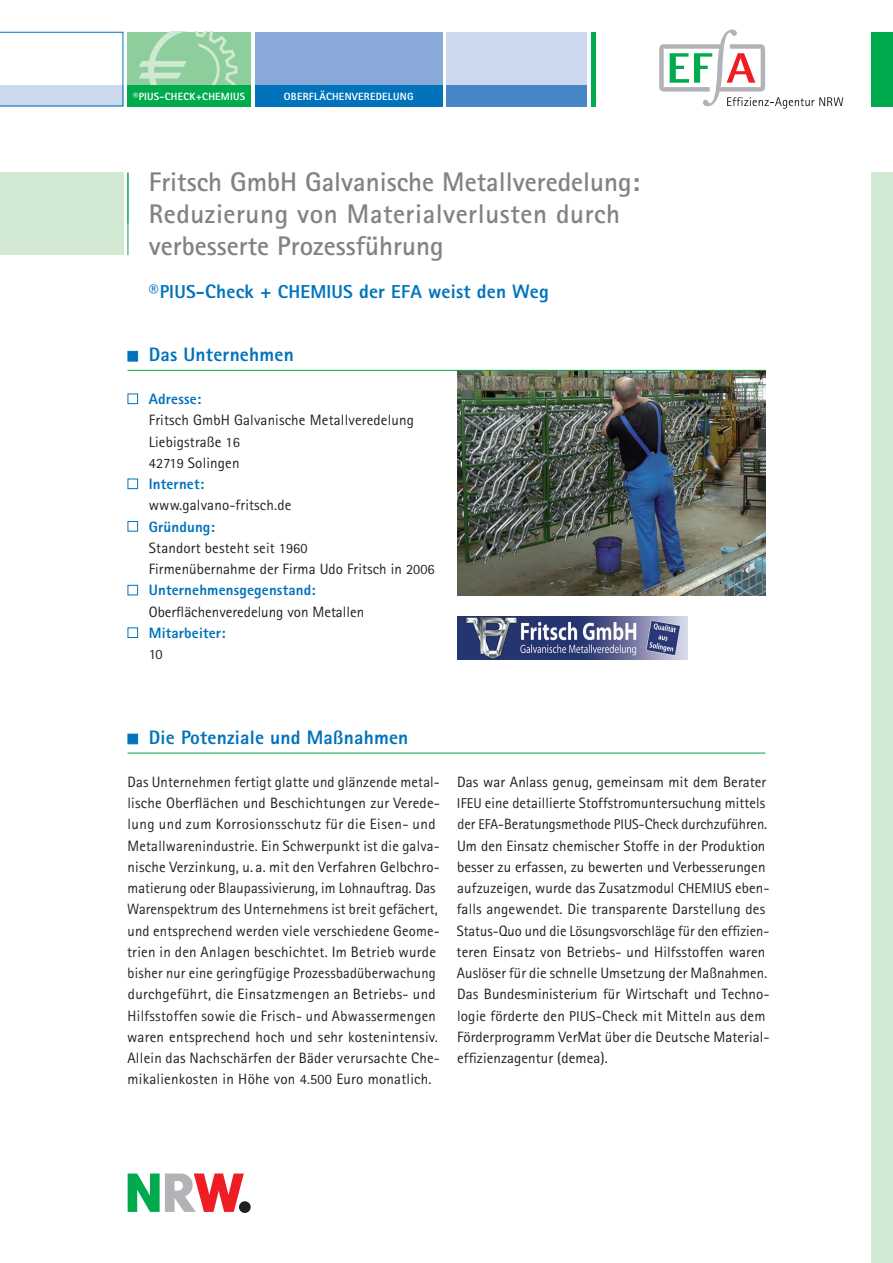
<style>
.page{position:relative;width:893px;height:1263px;background:#fff}
.page>*{position:absolute;margin:0;border:0;box-sizing:border-box;transform-origin:0 0}
.t1{font:700 27px/31.8px "Rotis Sans Serif";color:#808285}
.t2{font:800 19.5px "Rotis Sans Serif";letter-spacing:.01em;color:#0073bc}
.t3{font:15px/21.3px "Rotis Sans Serif";letter-spacing:.01em;color:#231f20}
.t4{font:800 15px "Rotis Sans Serif";letter-spacing:.01em;color:#0073bc}
.t5{font:14.25px "Rotis Sans Serif";color:#231f20}
.t6{font:800 10.5px "Rotis Sans Serif";letter-spacing:.025em;color:#fff}
.s1{font-size:18.75px}
.s2{font-size:14.25px}
.s3{font-weight:800;color:#0073bc}
</style>
<div class="page">
<div style="left:128px;top:32px;width:123px;height:74px;background:#8ecd9c"></div>
<img style="left:139px;top:32px;width:99px;height:53px">
<div style="left:446px;top:32px;width:141px;height:74px;background:#ccd8ed"></div>
<div style="left:872px;top:32px;width:21px;height:74px;background:#00ab4d"></div>
<div style="left:255px;top:32px;width:187px;height:74px;background:#89aad8"></div>
<div style="left:872px;top:173px;width:21px;height:1090px;background:#d1e9d3"></div>
<svg style="left:0;top:32px;width:123px;height:74px"></svg>
<hr style="left:591px;top:32px;width:4px;height:74px;background:#00ab4d">
<div style="left:446px;top:85px;width:141px;height:21px;background:#4786c6"></div>
<div style="left:239px;top:1201px;width:12px;height:12px;background:#231f20;border-radius:50%"></div>
<svg style="left:128px;top:1173px;width:116px;height:39px"></svg>
<svg style="left:659px;top:30px;width:184px;height:79px"></svg>
<div style="left:255px;top:85px;width:187px;height:21px;background:#0073bc"></div>
<div style="left:128px;top:85px;width:123px;height:21px;background:#00ab4d"></div>
<img style="left:457px;top:371px;width:308px;height:224px">
<div style="left:128px;top:394px;width:10px;height:10px;border:1px solid #0073bc"></div>
<div style="left:128px;top:479px;width:10px;height:10px;border:1px solid #0073bc"></div>
<div style="left:128px;top:521px;width:10px;height:10px;border:1px solid #0073bc"></div>
<div style="left:128px;top:585px;width:10px;height:10px;border:1px solid #0073bc"></div>
<div style="left:128px;top:627px;width:10px;height:11px;border:1px solid #0073bc"></div>
<div style="left:128px;top:351px;width:10px;height:10px;background:#0073bc"></div>
<div style="left:128px;top:734px;width:10px;height:10px;background:#0073bc;border:1px solid #0073bc"></div>
<hr style="left:128px;top:753px;width:637px;height:1px;background:#00ab4d">
<img style="left:457px;top:617px;width:231px;height:42px">
<hr style="left:128px;top:370px;width:637px;height:1px;background:#00ab4d">
<div style="left:0;top:173px;width:123px;height:82px;background:#d1e9d3"></div>
<hr style="left:128px;top:173px;width:1px;height:82px;background:#00ab4d">
<p class="t6" style="left:133px;top:90px;width:112px">®PIUS-Check+Chemius</p>
<p class="t6" style="left:284px;top:90px;width:131px">Oberflächenveredelung</p>
<h1 class="t1" style="left:149px;top:166px;width:492px">Fritsch GmbH Galvanische Metallveredelung:<br>Reduzierung von Materialverlusten durch verbesserte Prozessführung</h1>
<h2 class="t2" style="left:149px;top:279px;width:401px">®<span class="s1">PIUS</span>-Check + <span class="s1">Chemius</span> der <span class="s1">EFA</span> weist den Weg</h2>
<h2 class="t2" style="left:138px;top:342px;width:157px">Das Unternehmen</h2>
<p class="t4" style="left:149px;top:389px;width:54px">Adresse:</p>
<p class="t3" style="left:149px;top:409px;width:267px">Fritsch GmbH Galvanische Metallveredelung<br>Liebigstraße <span class="s2">16<br>42719</span> Solingen<br><span class="s3">Internet:</span></p>
<p class="t3" style="left:149px;top:494px;width:144px">www.galvano-fritsch.de</p>
<p class="t4" style="left:138px;top:517px;width:78px">Gründung:</p>
<p class="t3" style="left:149px;top:537px;width:160px">Standort besteht seit <span class="s2">1960</span></p>
<p class="t3" style="left:149px;top:558px;width:287px">Firmenübernahme der Firma Udo Fritsch in <span class="s2">2006</span></p>
<p class="t4" style="left:138px;top:581px;width:179px">Unternehmensgegenstand:</p>
<p class="t3" style="left:149px;top:601px;width:217px">Oberflächenveredelung von Metallen</p>
<p class="t4" style="left:138px;top:623px;width:89px">M itarbeiter:</p>
<p class="t5" style="left:149px;top:646px;width:15px">10</p>
<h2 class="t2" style="left:138px;top:725px;width:272px">Die Potenziale und Maßnahmen</h2>
<p class="t3" style="left:127px;top:771px;width:315px">Das Unternehmen fertigt glatte und glänzende metal&shy;lische Oberflächen und Beschichtungen zur Verede&shy;lung und zum Korrosionsschutz für die Eisen- und Metallwarenindustrie. Ein Schwerpunkt ist die galva&shy;nische Verzinkung, u. a. mit den Verfahren Gelbchro&shy;matierung oder Blaupassivierung, im Lohnauftrag. Das Warenspektrum des Unternehmens ist breit gefächert, und entsprechend werden viele verschiedene Geome&shy;trien in den Anlagen beschichtet. Im Betrieb wurde bisher nur eine geringfügige Prozessbadüberwachung durchgeführt, die Einsatzmengen an Betriebs- und Hilfsstoffen sowie die Frisch- und Abwassermengen waren entsprechend hoch und sehr kostenintensiv.<br>Allein das Nachschärfen der Bäder verursachte Che&shy;mikalienkosten in Höhe von <span class="s2">4.500</span> Euro monatlich.</p>
<p class="t3" style="left:457px;top:771px;width:312px">Das war Anlass genug, gemeinsam mit dem Berater <span class="s2">IFEU</span> eine detaillierte Stoffstromuntersuchung mittels der <span class="s2">EFA</span>-Beratungsmethode <span class="s2">PIUS</span>-Check durchzuführen.<br>Um den Einsatz chemischer Stoffe in der Produktion besser zu erfassen, zu bewerten und Verbesserungen aufzuzeigen, wurde das Zusatzmodul <span class="s2">Chemius</span></p>
<p class="t3" style="left:457px;top:877px;width:314px;text-indent:279px">eben&shy;falls angewendet. Die transparente Darstellung des Status-Quo und die Lösungsvorschläge für den effizien&shy;teren Einsatz von Betriebs- und Hilfsstoffen waren Auslöser für die schnelle Umsetzung der Maßnahmen.<br>Das Bundesministerium für Wirtschaft und Techno&shy;logie förderte den <span class="s2">PIUS</span>-Check mit Mitteln aus dem Förderprogramm VerMat über die Deutsche Material&shy;effizienzagentur (demea).</p>
</div>
